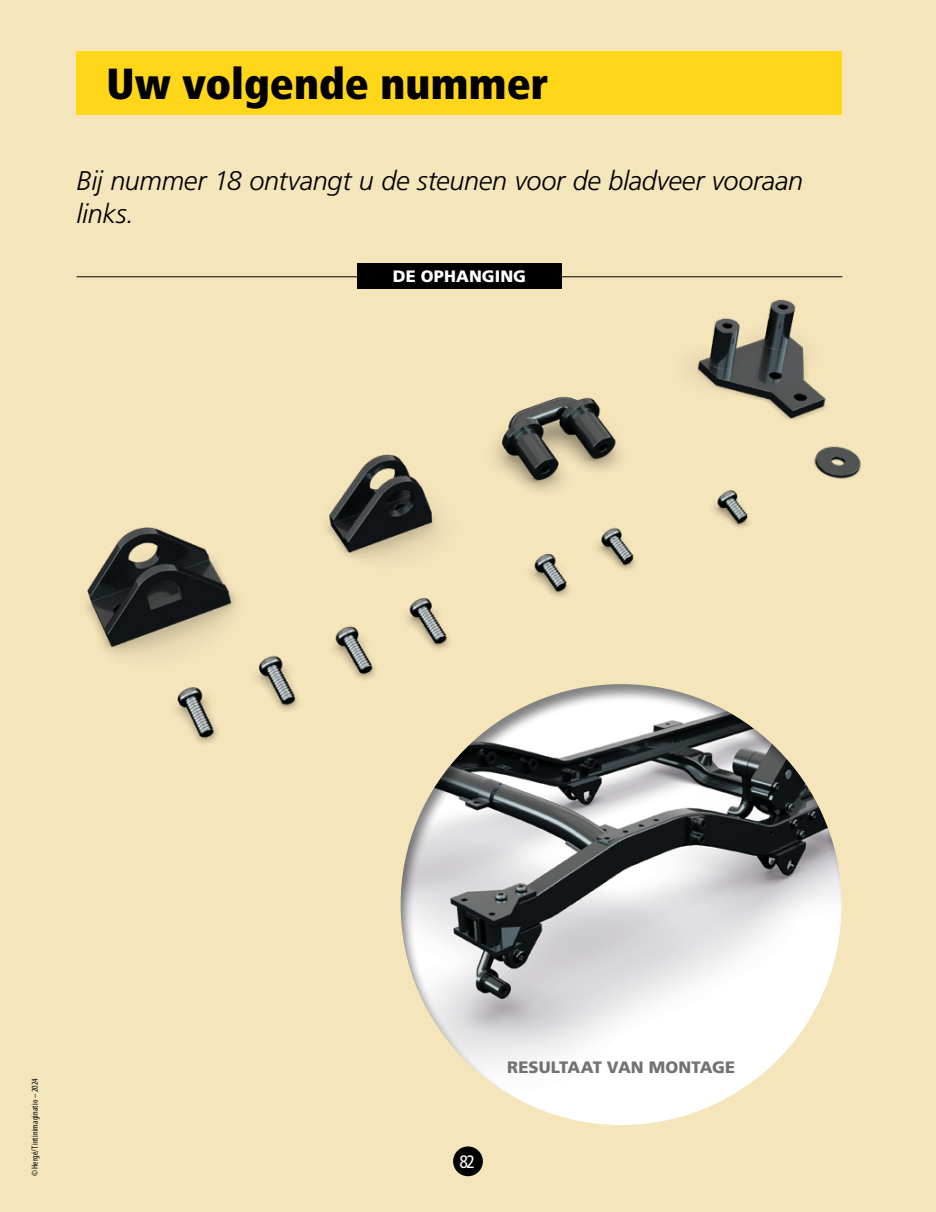
<style>
.page{position:relative;width:936px;height:1212px;background:#fff}
.page>*{position:absolute;margin:0;border:0;box-sizing:border-box;transform-origin:0 0}
.t1{font:900 condensed 43.5px "Frutiger LT Std";color:#000}
.t2{font:italic 300 27px/33px "Frutiger LT Std";letter-spacing:-.01em;color:#000}
.t3{font:condensed 18px "Frutiger LT Std";color:#fff}
.t4{font:900 16.5px "Frutiger LT Std";letter-spacing:.005em;color:#727271}
.t5{font:900 16.5px "Frutiger LT Std";letter-spacing:.005em;color:#fff}
.t6{font:condensed 9px "Myriad Pro";letter-spacing:.02em;color:#000}
</style>
<div class="page">
<div style="left:0;top:0;width:935px;height:1212px;background:#f5e5bb"></div>
<hr style="left:77px;top:276px;width:765px;height:1px;background:#000">
<div style="left:357px;top:264px;width:204px;height:25px;background:#000"></div>
<img style="left:86px;top:299px;width:775px;height:445px">
<div style="left:398px;top:681px;width:444px;height:444px;background:#000;opacity:.5"></div>
<div style="left:453px;top:1146px;width:30px;height:30px;background:#000;border-radius:50%"></div>
<div style="left:77px;top:51px;width:765px;height:64px;background:#ffd618"></div>
<h1 class="t1" style="left:106px;top:58px;width:444px">Uw volgende nummer</h1>
<p class="t2" style="left:77px;top:165px;width:728px">Bij nummer 18 ontvangt u de steunen voor de bladveer vooraan links.</p>
<p class="t5" style="left:393px;top:266px;width:135px">DE OPHANGING</p>
<p class="t6" style="left:30px;top:1176px;width:99px;rotate:-90deg">©Hergé/Tintinimaginatio – 2024</p>
<p class="t3" style="left:459px;top:1151px;width:17px">82</p>
<p class="t4" style="left:507px;top:1058px;width:229px">RESULTAAT VAN MONTAGE</p>
</div>
